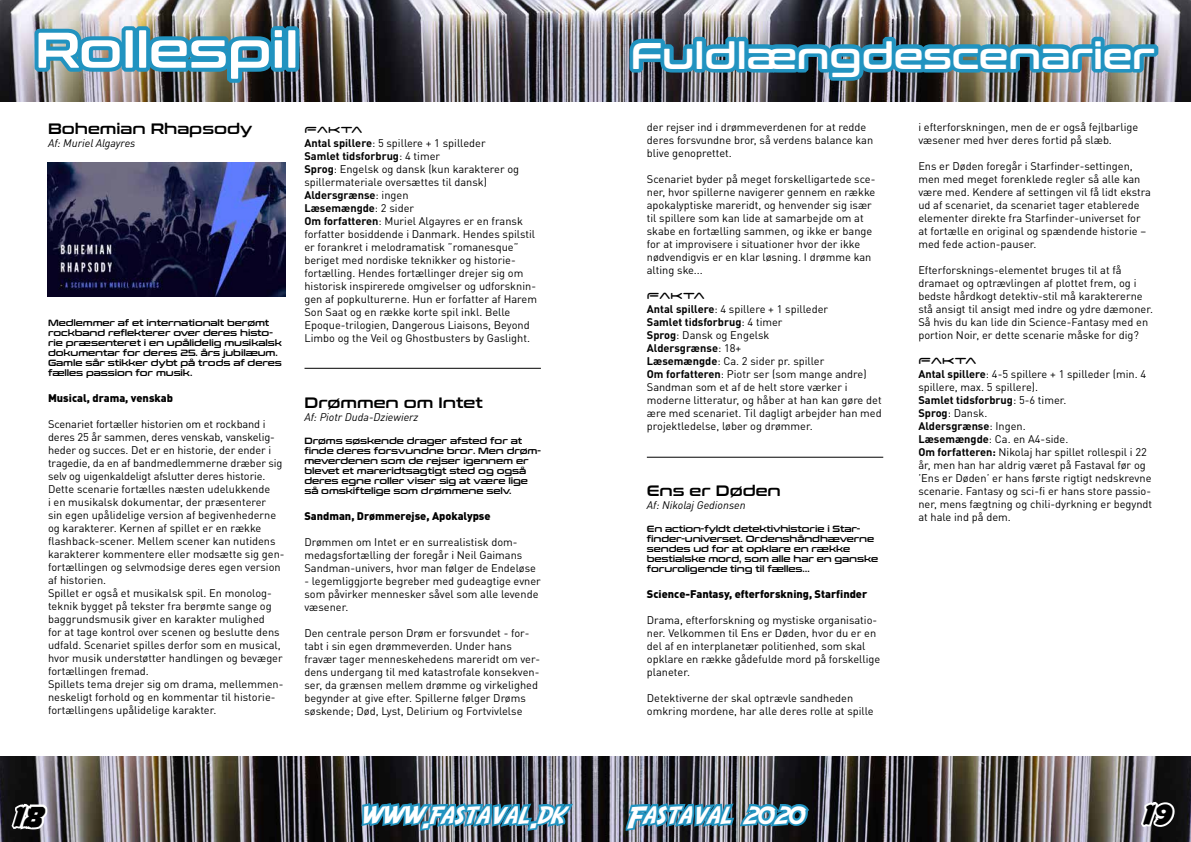
<style>
.page{position:relative;width:1191px;height:842px;background:#fff}
.page>*{position:absolute;margin:0;border:0;box-sizing:border-box;transform-origin:0 0}
.t1{font:50px "Conthrax Sb";color:#fff}
.t2{font:39px "Flying Leatherneck";color:#000}
.t3{font:37px "Conthrax Sb";color:#fff}
.t4{font:30px "Adventure";color:#fff}
.t5{font:15px "Conthrax Sb";color:#000}
.t6{font:14px "Space Age";letter-spacing:-.015em;color:#000}
.t7{font:11px/13px "DINOT";color:#000}
.t8{font:900 11px "DINOT";color:#000}
.t9{font:italic 11px "DINOT";color:#000}
.t10{font:9px/10px "Conthrax Sb";letter-spacing:-.01em;color:#000}
.t11{font:6px "Times New Roman";color:#000}
.s1{font-weight:700}
</style>
<div class="page">
<img style="left:0;top:756px;width:1191px;height:86px">
<img style="left:0;top:0;width:1191px;height:101px">
<svg style="left:357px;top:797px;width:219px;height:40px;background:#3d6f87"></svg>
<svg style="left:9px;top:786px;width:41px;height:46px"></svg>
<hr style="left:304px;top:368px;width:237px;height:1px;background:#000">
<img style="left:31px;top:22px;width:98px;height:57px">
<div style="left:122px;top:26px;width:15px;height:46px;border:8px solid #2193c0"></div>
<div style="left:135px;top:26px;width:15px;height:46px;border:8px solid #2193c0"></div>
<img style="left:142px;top:22px;width:148px;height:65px">
<div style="left:284px;top:26px;width:15px;height:46px;border:8px solid #2193c0"></div>
<img style="left:48px;top:162px;width:237px;height:134px">
<img style="left:623px;top:797px;width:189px;height:40px">
<svg style="left:1138px;top:784px;width:39px;height:46px"></svg>
<hr style="left:647px;top:457px;width:236px;height:1px;background:#000">
<img style="left:623px;top:33px;width:539px;height:52px">
<h1 class="t1" style="left:35px;top:12px;width:265px">Rollespil</h1>
<h3 class="t5" style="left:48px;top:117px;width:206px">Bohemian Rhapsody</h3>
<p class="t9" style="left:48px;top:136px;width:89px">Af: Muriel Algayres</p>
<p class="t10" style="left:48px;top:317px;width:235px">Medlemmer af et internationalt berømt rockband reflekterer over deres histo&shy;rie præsenteret i en upålidelig musikalsk dokumentar for deres 25. års jubilæum.<br>Gamle sår stikker dybt på trods af deres fælles passion for musik.</p>
<p class="t8" style="left:48px;top:391px;width:126px">Musical, drama, venskab</p>
<p class="t7" style="left:48px;top:417px;width:238px">Scenariet fortæller historien om et rockband i deres 25 år sammen, deres venskab, vanskelig&shy;heder og succes. Det er en historie, der ender i tragedie, da en af bandmedlemmerne dræber sig selv og uigenkaldeligt afslutter deres historie.<br>Dette scenarie fortælles næsten udelukkende<br>i en musikalsk dokumentar, der præsenterer<br>sin egen upålidelige version af begivenhederne og karakterer. Kernen af spillet er en række flashback-scener. Mellem scener kan nutidens karakterer kommentere eller modsætte sig gen&shy;fortællingen og selvmodsige deres egen version af historien.<br>Spillet er også et musikalsk spil. En monolog&shy;teknik bygget på tekster fra berømte sange og baggrundsmusik giver en karakter mulighed<br>for at tage kontrol over scenen og beslutte dens udfald. Scenariet spilles derfor som en musical, hvor musik understøtter handlingen og bevæger fortællingen fremad.<br>Spillets tema drejer sig om drama, mellemmen&shy;neskeligt forhold og en kommentar til historie&shy;fortællingens upålidelige karakter.</p>
<p class="t6" style="left:304px;top:124px;width:60px">Fakta</p>
<p class="t7" style="left:304px;top:137px;width:234px"><span class="s1">Antal spillere</span>: 5 spillere + 1 spilleder<br><span class="s1">Samlet tidsforbrug</span>: 4 timer<br><span class="s1">Sprog</span>: Engelsk og dansk (kun karakterer og spillermateriale oversættes til dansk)<br><span class="s1">Aldersgrænse</span>: ingen<br><span class="s1">Læsemængde</span>: 2 sider<br><span class="s1">Om forfatteren</span>: Muriel Algayres er en fransk forfatter bosiddende i Danmark. Hendes spilstil er forankret i melodramatisk ”romanesque” beriget med nordiske teknikker og historie&shy;fortælling. Hendes fortællinger drejer sig om historisk inspirerede omgivelser og udforsknin&shy;gen af popkulturerne. Hun er forfatter af Harem Son Saat og en række korte spil inkl. Belle Epoque-trilogien, Dangerous Liaisons, Beyond Limbo og the Veil og Ghostbusters by Gaslight.</p>
<h3 class="t5" style="left:304px;top:391px;width:180px">Drømmen om Intet</h3>
<p class="t9" style="left:304px;top:410px;width:116px">Af: Piotr Duda-Dziewierz</p>
<p class="t10" style="left:304px;top:435px;width:238px">Drøms søskende drager afsted for at finde deres forsvundne bror. Men drøm&shy;meverdenen som de rejser igennem er blevet et mareridtsagtigt sted og også deres egne roller viser sig at være lige så omskiftelige som drømmene selv.</p>
<p class="t8" style="left:304px;top:508px;width:188px">Sandman, Drømmerejse, Apokalypse</p>
<p class="t7" style="left:304px;top:535px;width:233px">Drømmen om Intet er en surrealistisk dom&shy;medagsfortælling der foregår i Neil Gaimans<br>Sandman-univers, hvor man følger de Endeløse</p>
<p class="t7" style="left:304px;top:574px;width:238px">- legemliggjorte begreber med gudeagtige evner som påvirker mennesker såvel som alle levende væsener.</p>
<p class="t7" style="left:304px;top:626px;width:237px">Den centrale person Drøm er forsvundet - for&shy;tabt i sin egen drømmeverden. Under hans fravær tager menneskehedens mareridt om ver&shy;dens undergang til med katastrofale konsekven&shy;ser, da grænsen mellem drømme og virkelighed begynder at give efter. Spillerne følger Drøms søskende; Død, Lyst, Delirium og Fortvivlelse</p>
<h2 class="t2" style="left:11px;top:797px;width:32px">18</h2>
<h3 class="t4" style="left:360px;top:797px;width:205px">www.fastaval.dk</h3>
<h3 class="t3" style="left:631px;top:27px;width:525px">Fuldlængdescenarier</h3>
<p class="t7" style="left:647px;top:121px;width:228px">der rejser ind i drømmeverdenen for at redde deres forsvundne bror, så verdens balance kan blive genoprettet.</p>
<p class="t7" style="left:647px;top:173px;width:230px">Scenariet byder på meget forskelligartede sce&shy;ner, hvor spillerne navigerer gennem en række apokalyptiske mareridt, og henvender sig især til spillere som kan lide at samarbejde om at skabe en fortælling sammen, og ikke er bange for at improvisere i situationer hvor der ikke nødvendigvis er en klar løsning. I drømme kan alting ske...</p>
<p class="t6" style="left:647px;top:290px;width:60px">Fakta</p>
<p class="t7" style="left:647px;top:303px;width:236px"><span class="s1">Antal spillere</span>: 4 spillere + 1 spilleder<br><span class="s1">Samlet tidsforbrug</span>: 4 timer<br><span class="s1">Sprog</span>: Dansk og Engelsk<br><span class="s1">Aldersgrænse</span>: 18+<br><span class="s1">Læsemængde</span>: Ca. 2 sider pr. spiller<br><span class="s1">Om forfatteren</span>: Piotr ser (som mange andre)<br>Sandman som et af de helt store værker i moderne litteratur, og håber at han kan gøre det ære med scenariet. Til dagligt arbejder han med projektledelse, løber og drømmer.</p>
<h3 class="t5" style="left:647px;top:479px;width:135px">Ens er Døden</h3>
<p class="t9" style="left:647px;top:498px;width:100px">Af: Nikolaj Gedionsen</p>
<p class="t10" style="left:647px;top:523px;width:233px">En action-fyldt detektivhistorie i Star&shy;finder-universet. Ordenshåndhæverne sendes ud for at opklare en række bestialske mord, som alle har en ganske foruroligende ting til fælles…</p>
<p class="t8" style="left:647px;top:586px;width:222px">Science-Fantasy, efterforskning, Starfinder</p>
<p class="t7" style="left:647px;top:613px;width:235px">Drama, efterforskning og mystiske organisatio&shy;ner. Velkommen til Ens er Døden, hvor du er en del af en interplanetær politienhed, som skal opklare en række gådefulde mord på forskellige planeter.</p>
<p class="t7" style="left:647px;top:691px;width:228px">Detektiverne der skal optrævle sandheden omkring mordene, har alle deres rolle at spille</p>
<p class="t7" style="left:918px;top:121px;width:221px">i efterforskningen, men de er også fejlbarlige væsener med hver deres fortid på slæb.</p>
<p class="t7" style="left:918px;top:160px;width:234px">Ens er Døden foregår i Starfinder-settingen, men med meget forenklede regler så alle kan være med. Kendere af settingen vil få lidt ekstra ud af scenariet, da scenariet tager etablerede elementer direkte fra Starfinder-universet for at fortælle en original og spændende historie – med fede action-pauser.</p>
<p class="t7" style="left:918px;top:264px;width:236px">Efterforsknings-elementet bruges til at få dramaet og optrævlingen af plottet frem, og i bedste hårdkogt detektiv-stil må karaktererne stå ansigt til ansigt med indre og ydre dæmoner.<br>Så hvis du kan lide din Science-Fantasy med en portion Noir, er dette scenarie måske for dig?</p>
<p class="t6" style="left:918px;top:355px;width:60px">Fakta</p>
<p class="t7" style="left:918px;top:368px;width:235px"><span class="s1">Antal spillere</span>: 4-5 spillere + 1 spilleder (min. 4 spillere, max. 5 spillere).<br><span class="s1">Samlet tidsforbrug</span>: 5-6 timer.<br><span class="s1">Sprog</span>: Dansk.<br><span class="s1">Aldersgrænse</span>: Ingen.<br><span class="s1">Læsemængde</span>: Ca. en A4-side.<br><span class="s1">Om forfatteren:</span> Nikolaj har spillet rollespil i 22 år, men han har aldrig været på Fastaval før og ’Ens er Døden’ er hans første rigtigt nedskrevne scenarie. Fantasy og sci-fi er hans store passio&shy;ner, mens fægtning og chili-dyrkning er begyndt at hale ind på dem.</p>
<h3 class="t4" style="left:627px;top:797px;width:177px">Fastaval 2020</h3>
<h2 class="t2" style="left:1140px;top:795px;width:31px">19</h2>
<p class="t11" style="left:1149px;top:808px;width:7px">19</p>
</div>
